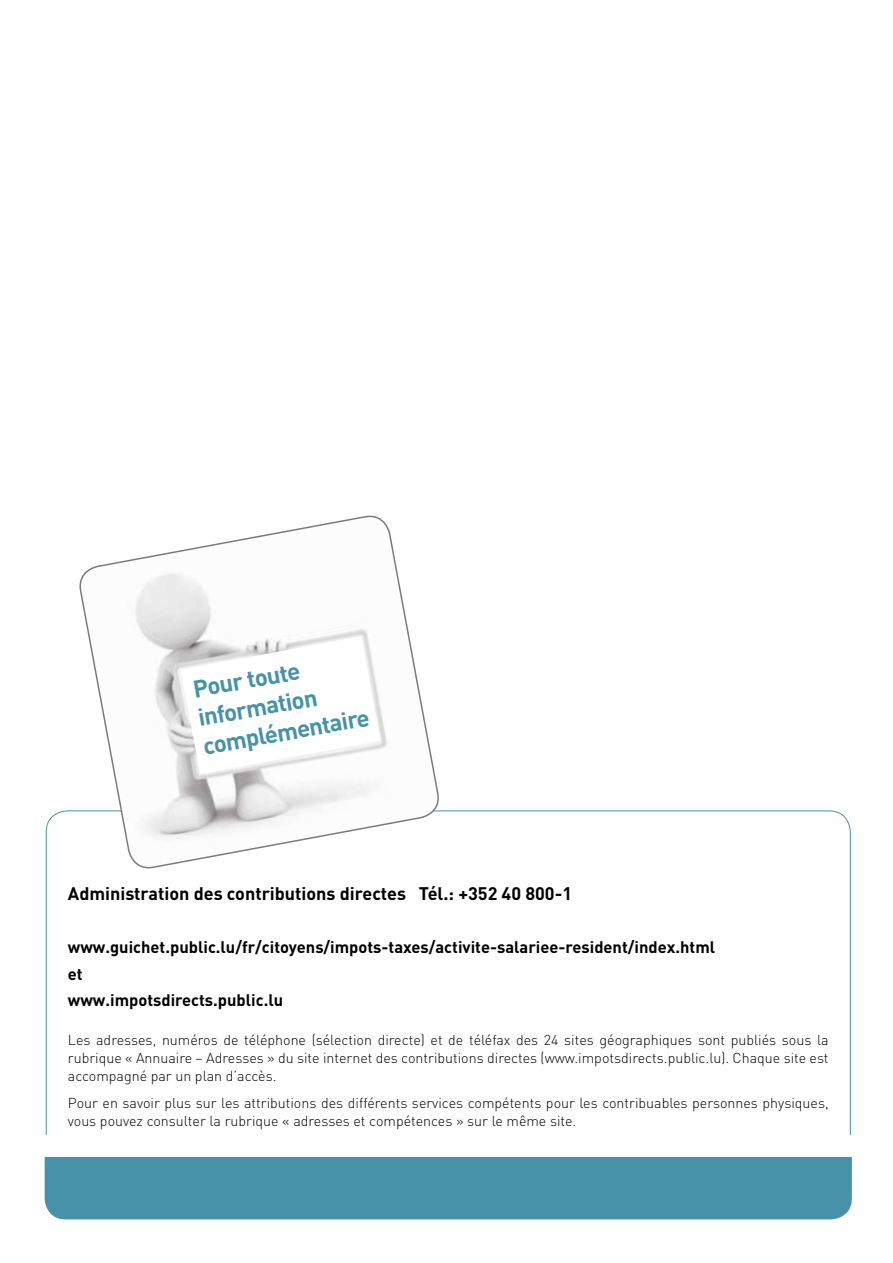
<style>
.page{position:relative;width:893px;height:1263px;background:#fff}
.page>*{position:absolute;margin:0;border:0;box-sizing:border-box;transform-origin:0 0}
.t1{font:700 24px/28.8px "DIN Pro";color:#4892a9}
.t2{font:700 18px "DIN Pro";color:#000}
.t3{font:700 16.5px/26.5px "DIN Pro";color:#000}
.t4{font:300 14.25px/18px "DIN Pro";color:#000;text-align:justify}
</style>
<div class="page">
<svg style="left:45px;top:810px;width:806px;height:325px"></svg>
<div style="left:45px;top:1157px;width:807px;height:62px;background:#4892a9"></div>
<svg style="left:77px;top:515px;width:365px;height:356px"></svg>
<svg style="left:181px;top:636px;width:200px;height:138px"></svg>
<h1 class="t1" style="left:191px;top:674px;width:170px;rotate:-10deg">Pour toute information complémentaire</h1>
<p class="t2" style="left:68px;top:881px;width:506px">Administration des contributions directes Tél.: +352 40 800-1</p>
<p class="t3" style="left:68px;top:933px;width:649px">www.guichet.public.lu/fr/citoyens/impots-taxes/activite-salariee-resident/index.html et<br>www.impotsdirects.public.lu</p>
<p class="t4" style="left:68px;top:1031px;width:762px">Les adresses, numéros de téléphone (sélection directe) et de téléfax des 24 sites géographiques sont publiés sous la rubrique « Annuaire – Adresses » du site internet des contributions directes (www.impotsdirects.public.lu). Chaque site est accompagné par un plan d’accès.</p>
<p class="t4" style="left:68px;top:1093px;width:762px">Pour en savoir plus sur les attributions des différents services compétents pour les contribuables personnes physiques, vous pouvez consulter la rubrique « adresses et compétences » sur le même site.</p>
</div>
